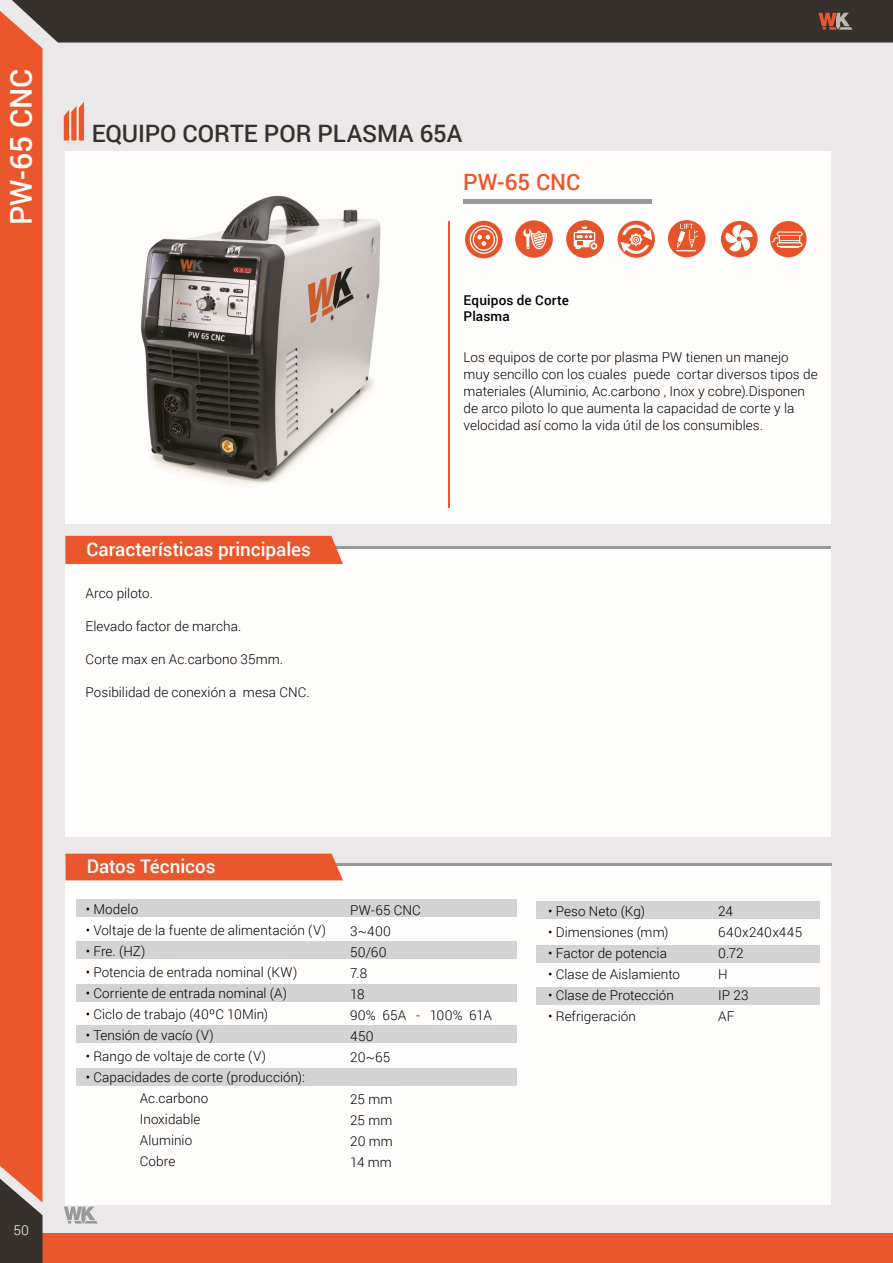
<style>
.page{position:relative;width:893px;height:1263px;background:#eae8e8}
.page>*{position:absolute;margin:0;border:0;box-sizing:border-box;transform-origin:0 0}
.t1{font:500 30px "Roboto";letter-spacing:-.005em;color:#fffefd}
.t2{font:500 24px "Roboto";letter-spacing:-.005em;color:#36312c}
.t3{font:500 22.5px "Roboto";color:#ea572c}
.t4{font:500 18.75px "Roboto";color:#fffefd}
.t5{font:300 13.5px/21px "Roboto";letter-spacing:.005em;color:#000}
.t6{font:500 13.5px/16.2px "Roboto";letter-spacing:.01em;color:#000}
.t7{font:300 13.5px "Roboto";color:#fffefd}
</style>
<div class="page">
<div style="left:0;top:1233px;width:893px;height:30px;background:#ea572d"></div>
<div style="left:0;top:1202px;width:43px;height:61px;background:#36312c"></div>
<div style="left:0;top:43px;width:43px;height:1159px;background:#ea572d"></div>
<svg style="left:64px;top:102px;width:20px;height:38px"></svg>
<svg style="left:0;top:0;width:893px;height:43px;background:#403833"></svg>
<svg style="left:64px;top:1206px;width:34px;height:17px"></svg>
<div style="left:66px;top:866px;width:765px;height:339px;background:#fffefd"></div>
<div style="left:536px;top:986px;width:284px;height:18px;background:#d3d3d3"></div>
<div style="left:76px;top:1068px;width:441px;height:18px;background:#d3d3d3"></div>
<div style="left:65px;top:548px;width:766px;height:288px;background:#fffefd"></div>
<div style="left:66px;top:151px;width:765px;height:372px;background:#fffefd"></div>
<hr style="left:204px;top:863px;width:627px;height:3px;background:#989999">
<div style="left:66px;top:854px;width:277px;height:26px;background:#ea572d"></div>
<hr style="left:204px;top:546px;width:626px;height:3px;background:#989999">
<div style="left:65px;top:536px;width:278px;height:28px;background:#ea572d"></div>
<hr style="left:464px;top:200px;width:188px;height:4px;background:#989999">
<div style="left:76px;top:899px;width:441px;height:18px;background:#d3d3d3"></div>
<div style="left:76px;top:941px;width:441px;height:18px;background:#d3d3d3"></div>
<div style="left:76px;top:984px;width:441px;height:18px;background:#d3d3d3"></div>
<div style="left:76px;top:1025px;width:441px;height:18px;background:#d3d3d3"></div>
<div style="left:536px;top:900px;width:284px;height:18px;background:#d3d3d3"></div>
<div style="left:536px;top:945px;width:284px;height:18px;background:#d3d3d3"></div>
<hr style="left:448px;top:221px;width:2px;height:286px;background:#ea572d">
<svg style="left:465px;top:221px;width:38px;height:37px"></svg>
<svg style="left:515px;top:220px;width:38px;height:38px"></svg>
<svg style="left:566px;top:220px;width:38px;height:38px"></svg>
<svg style="left:721px;top:221px;width:37px;height:36px"></svg>
<svg style="left:668px;top:220px;width:37px;height:37px"></svg>
<svg style="left:618px;top:221px;width:37px;height:37px"></svg>
<svg style="left:770px;top:221px;width:37px;height:36px"></svg>
<img style="left:140px;top:195px;width:241px;height:290px">
<h1 class="t1" style="left:0;top:225px;width:158px;rotate:-90deg">PW-65 CNC</h1>
<h2 class="t2" style="left:92px;top:117px;width:372px">EQUIPO CORTE POR PLASMA 65A</h2>
<h3 class="t3" style="left:463px;top:166px;width:119px">PW-65 CNC</h3>
<h3 class="t4" style="left:87px;top:536px;width:226px">Características principales</h3>
<p class="t5" style="left:86px;top:582px;width:69px">Arco piloto.</p>
<p class="t5" style="left:86px;top:615px;width:157px">Elevado factor de marcha.</p>
<p class="t5" style="left:86px;top:648px;width:199px">Corte max en Ac.carbono 35mm.</p>
<p class="t5" style="left:86px;top:681px;width:226px">Posibilidad de conexión a mesa CNC.</p>
<p class="t6" style="left:464px;top:291px;width:107px">Equipos de Corte<br>Plasma</p>
<p class="t5" style="left:464px;top:348px;width:356px;line-height:17.1px">Los equipos de corte por plasma PW tienen un manejo muy sencillo con los cuales puede cortar diversos tipos de materiales (Aluminio, Ac.carbono , Inox y cobre).Disponen de arco piloto lo que aumenta la capacidad de corte y la velocidad así como la vida útil de los consumibles.</p>
<p class="t7" style="left:14px;top:1220px;width:17px">50</p>
<h3 class="t4" style="left:87px;top:853px;width:130px">Datos Técnicos</h3>
<p class="t5" style="left:86px;top:898px;width:54px">• Modelo</p>
<p class="t5" style="left:86px;top:919px;width:242px">• Voltaje de la fuente de alimentación (V)</p>
<p class="t5" style="left:86px;top:940px;width:61px">• Fre. (HZ)</p>
<p class="t5" style="left:86px;top:961px;width:213px">• Potencia de entrada nominal (KW)</p>
<p class="t5" style="left:86px;top:982px;width:203px">• Corriente de entrada nominal (A)</p>
<p class="t5" style="left:86px;top:1003px;width:184px">• Ciclo de trabajo (40ºC 10Min)</p>
<p class="t5" style="left:86px;top:1024px;width:130px">• Tensión de vacío (V)</p>
<p class="t5" style="left:86px;top:1045px;width:182px">• Rango de voltaje de corte (V)</p>
<p class="t5" style="left:140px;top:1066px;width:167px;text-indent:-54px">• Capacidades de corte (producción):<br>Ac.carbono<br>Inoxidable<br>Aluminio<br>Cobre</p>
<p class="t5" style="left:350px;top:899px;width:143px">PW-65 CNC<br>3~400<br>50/60<br>7.8<br>18<br>90% 65A - 100% 61A<br>450<br>20~65</p>
<p class="t5" style="left:350px;top:1088px;width:44px;text-align:justify">25 mm 25 mm 20 mm 14 mm</p>
<p class="t5" style="left:548px;top:900px;width:98px">• Peso Neto (Kg)</p>
<p class="t5" style="left:548px;top:921px;width:122px">• Dimensiones (mm)</p>
<p class="t5" style="left:548px;top:942px;width:120px">• Factor de potencia</p>
<p class="t5" style="left:548px;top:963px;width:133px">• Clase de Aislamiento</p>
<p class="t5" style="left:548px;top:984px;width:127px">• Clase de Protección</p>
<p class="t5" style="left:548px;top:1005px;width:89px">• Refrigeración</p>
<p class="t5" style="left:718px;top:900px;width:85px">24<br>640x240x445<br>0.72<br>H<br>IP 23<br>AF</p>
</div>
